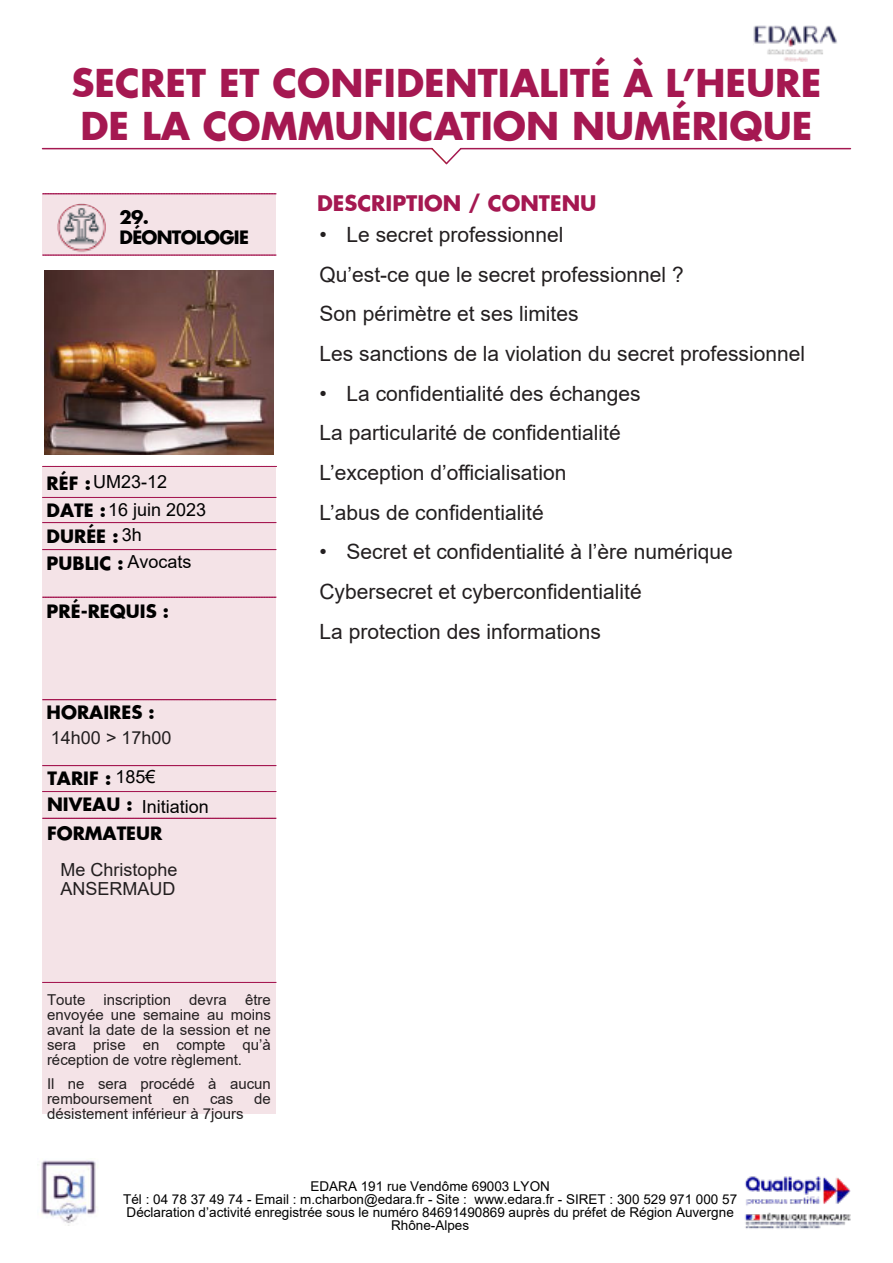
<style>
.page{position:relative;width:893px;height:1263px;background:#fff}
.page>*{position:absolute;margin:0;border:0;box-sizing:border-box;transform-origin:0 0}
.t1{font:700 37.5px/43.2px "Futura";color:#a51851}
.t2{font:21px/39.8px "Arial";color:#231f20}
.t3{font:700 21px "Futura";color:#a51851}
.t4{font:700 18px/26px "Futura";color:#000}
.t5{font:18px/27.3px "Arial";color:#000}
.t6{font:18px/18.6px "Arial";color:#231f20}
.t7{font:700 18px/20.7px "Futura";letter-spacing:-.04em;color:#000}
.t8{font:15px/15px "Arial";color:#231f20;text-align:justify}
.t9{font:13.5px/13px "Arial";color:#000;text-align:center}
.s1{font-family:"Futura";font-weight:700}
.s2{font-family:"Arial";font-weight:400}
</style>
<div class="page">
<hr style="left:43px;top:148px;width:389px;height:1px;background:#a51851">
<svg style="left:430px;top:147px;width:33px;height:18px"></svg>
<hr style="left:461px;top:148px;width:389px;height:1px;background:#a51851">
<img style="left:37px;top:1160px;width:59px;height:66px">
<div style="left:43px;top:194px;width:233px;height:61px;background:#f4e3e7"></div>
<div style="left:43px;top:466px;width:233px;height:648px;background:#f4e3e7"></div>
<svg style="left:43px;top:497px;width:233px;height:1px"></svg>
<svg style="left:43px;top:522px;width:233px;height:1px"></svg>
<svg style="left:43px;top:549px;width:233px;height:1px"></svg>
<svg style="left:43px;top:699px;width:233px;height:1px"></svg>
<svg style="left:43px;top:765px;width:233px;height:1px"></svg>
<svg style="left:43px;top:791px;width:233px;height:1px"></svg>
<svg style="left:43px;top:818px;width:233px;height:1px"></svg>
<svg style="left:43px;top:597px;width:233px;height:1px"></svg>
<svg style="left:43px;top:982px;width:233px;height:1px"></svg>
<svg style="left:43px;top:466px;width:234px;height:1px"></svg>
<img style="left:58px;top:204px;width:47px;height:48px">
<img style="left:45px;top:271px;width:229px;height:183px">
<svg style="left:43px;top:194px;width:233px;height:1px"></svg>
<svg style="left:43px;top:255px;width:233px;height:1px"></svg>
<img style="left:753px;top:26px;width:84px;height:36px">
<img style="left:745px;top:1176px;width:105px;height:53px">
<h1 class="t1" style="left:72px;top:61px;width:751px">SECRET ET CONFIDENTIALITÉ À L’HEURE<br>DE LA COMMUNICATION NUMÉRIQUE</h1>
<p class="t7" style="left:120px;top:206px;width:131px">29.<br>DÉONTOLOGIE</p>
<p class="t5" style="left:47px;top:468px;width:161px"><span class="s1">RÉF :</span>UM23-12<br><span class="s1">DATE :</span>16 juin 2023</p>
<p class="t4" style="left:47px;top:522px;width:97px">DURÉE : <span class="s2">3h</span></p>
<p class="t5" style="left:127px;top:547px;width:66px">Avocats</p>
<p class="t4" style="left:47px;top:550px;width:79px">PUBLIC :</p>
<p class="t4" style="left:47px;top:597px;width:124px">PRÉ-REQUIS :</p>
<p class="t4" style="left:47px;top:698px;width:110px">HORAIRES :</p>
<p class="t6" style="left:51px;top:728px;width:122px">14h00 &gt; 17h00</p>
<p class="t5" style="left:142px;top:761px;width:69px;line-height:30.2px;text-indent:-26px">185€<br>Initiation</p>
<p class="t4" style="left:47px;top:765px;width:87px">TARIF :<br>NIVEAU :</p>
<p class="t4" style="left:47px;top:819px;width:117px">FORMATEUR</p>
<p class="t6" style="left:60px;top:860px;width:119px">Me Christophe<br>ANSERMAUD</p>
<p class="t8" style="left:47px;top:992px;width:225px">Toute inscription devra être envoyée une semaine au moins avant la date de la session et ne sera prise en compte qu’à réception de votre règlement.</p>
<p class="t8" style="left:47px;top:1076px;width:225px">Il ne sera procédé à aucun remboursement</p>
<p class="t8" style="left:173px;top:1091px;width:18px">en</p>
<p class="t8" style="left:210px;top:1091px;width:25px">cas</p>
<p class="t8" style="left:254px;top:1091px;width:18px">de</p>
<p class="t8" style="left:47px;top:1106px;width:198px">désistement inférieur à 7jours</p>
<p class="t3" style="left:317px;top:188px;width:281px">DESCRIPTION / CONTENU</p>
<p class="t2" style="left:319px;top:214px;width:487px">• Le secret professionnel<br>Qu’est-ce que le secret professionnel ?<br>Son périmètre et ses limites<br>Les sanctions de la violation du secret professionnel</p>
<p class="t2" style="left:319px;top:373px;width:323px">• La confidentialité des échanges La particularité de confidentialité L’exception d’officialisation<br>L’abus de confidentialité</p>
<p class="t2" style="left:319px;top:532px;width:415px">• Secret et confidentialité à l’ère numérique<br>Cybersecret et cyberconfidentialité<br>La protection des informations</p>
<p class="t9" style="left:123px;top:1180px;width:616px">EDARA 191 rue Vendôme 69003 LYON<br>Tél : 04 78 37 49 74 - Email : m.charbon@edara.fr - Site : www.edara.fr - SIRET : 300 529 971 000 57<br>Déclaration d’activité enregistrée sous le numéro 84691490869 auprès du préfet de Région Auvergne Rhône-Alpes</p>
</div>
